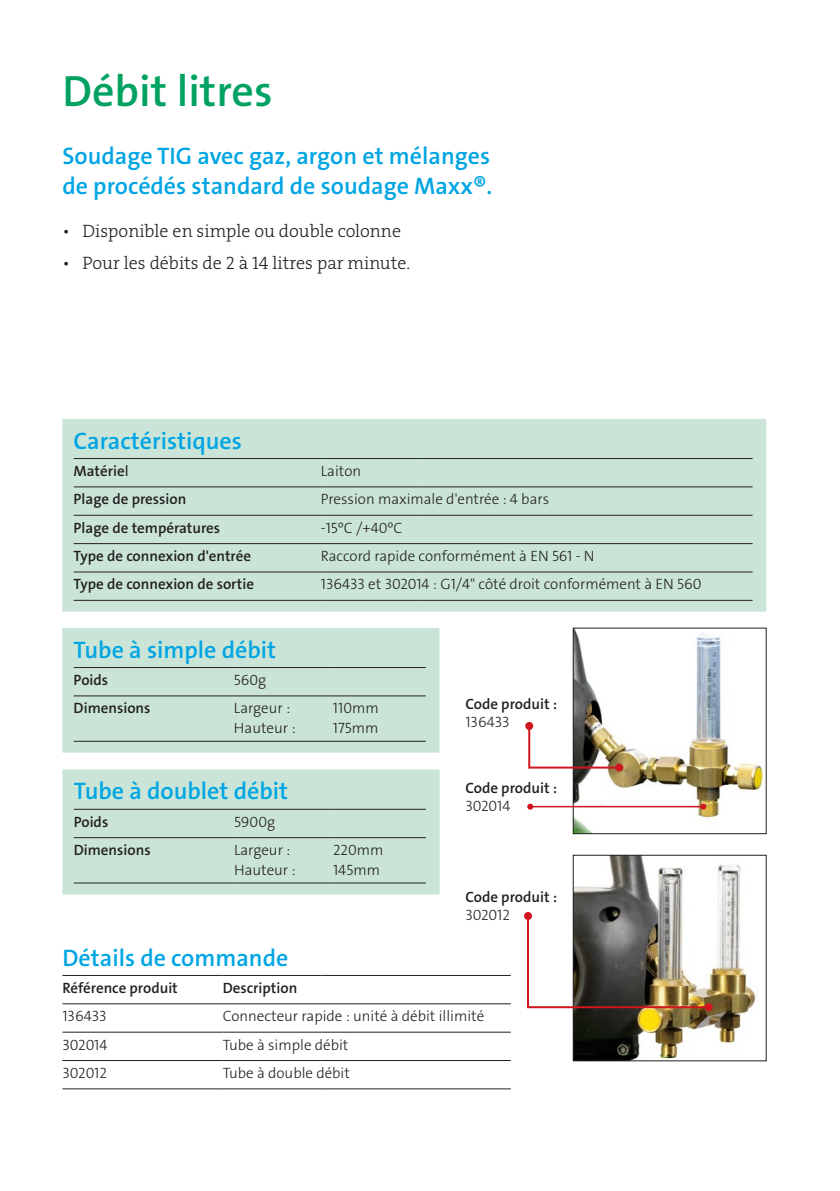
<style>
.page{position:relative;width:840px;height:1191px;background:#fff}
.page>*{position:absolute;margin:0;border:0;box-sizing:border-box;transform-origin:0 0}
.Main_subhead{font:600 44px "The Sans LF";color:#00a261}
.Main_subhead-2{font:600 24px/30px "The Sans LF";color:#00a5e3}
.Main_subhead-3{font:18px "The Serif LP3 Lig";color:#231f20}
.t1{font:300 15px/20px "The Sans LF";color:#231f20}
.t2{font:600 15px "The Sans LF";color:#231f20}
.s1{font-weight:400}
</style>
<div class="page">
<img style="left:574px;top:630px;width:189px;height:202px">
<div style="left:572px;top:628px;width:194px;height:206px;border:1px solid #231f20"></div>
<img style="left:574px;top:857px;width:182px;height:202px">
<div style="left:572px;top:855px;width:194px;height:206px;border:1px solid #231f20"></div>
<hr style="left:530px;top:806px;width:173px;height:1px;background:#d2161e">
<svg style="left:700px;top:803px;width:6px;height:6px"></svg>
<svg style="left:527px;top:803px;width:6px;height:6px"></svg>
<img style="left:528px;top:724px;width:92px;height:45px">
<div style="left:614px;top:763px;width:8px;height:8px;background:#d2161e;border-radius:50%"></div>
<div style="left:525px;top:722px;width:8px;height:8px;background:#d2161e;border-radius:50%"></div>
<img style="left:527px;top:914px;width:183px;height:95px">
<div style="left:704px;top:1003px;width:8px;height:8px;background:#d2161e;border-radius:50%"></div>
<svg style="left:523px;top:912px;width:8px;height:8px"></svg>
<div style="left:62px;top:419px;width:703px;height:192px;background:#cae5d7"></div>
<hr style="left:74px;top:486px;width:247px;height:1px;background:#231f20">
<hr style="left:321px;top:486px;width:98px;height:1px;background:#231f20">
<hr style="left:419px;top:486px;width:333px;height:1px;background:#231f20">
<hr style="left:74px;top:515px;width:247px;height:1px;background:#231f20">
<hr style="left:321px;top:515px;width:98px;height:1px;background:#231f20">
<hr style="left:419px;top:515px;width:333px;height:1px;background:#231f20">
<hr style="left:74px;top:543px;width:247px;height:1px;background:#231f20">
<hr style="left:321px;top:543px;width:98px;height:1px;background:#231f20">
<hr style="left:419px;top:543px;width:333px;height:1px;background:#231f20">
<hr style="left:74px;top:571px;width:247px;height:1px;background:#231f20">
<hr style="left:321px;top:571px;width:98px;height:1px;background:#231f20">
<hr style="left:419px;top:571px;width:333px;height:1px;background:#231f20">
<hr style="left:74px;top:600px;width:247px;height:1px;background:#231f20">
<hr style="left:321px;top:600px;width:98px;height:1px;background:#231f20">
<hr style="left:419px;top:600px;width:333px;height:1px;background:#231f20">
<hr style="left:74px;top:458px;width:247px;height:1px;background:#231f20">
<hr style="left:321px;top:458px;width:98px;height:1px;background:#231f20">
<hr style="left:419px;top:458px;width:333px;height:1px;background:#231f20">
<div style="left:62px;top:628px;width:377px;height:124px;background:#cae5d7"></div>
<hr style="left:74px;top:695px;width:160px;height:1px;background:#231f20">
<hr style="left:234px;top:695px;width:99px;height:1px;background:#231f20">
<hr style="left:333px;top:695px;width:92px;height:1px;background:#231f20">
<hr style="left:74px;top:741px;width:160px;height:1px;background:#231f20">
<hr style="left:234px;top:741px;width:99px;height:1px;background:#231f20">
<hr style="left:333px;top:741px;width:92px;height:1px;background:#231f20">
<hr style="left:74px;top:667px;width:160px;height:1px;background:#231f20">
<hr style="left:234px;top:667px;width:99px;height:1px;background:#231f20">
<hr style="left:333px;top:667px;width:92px;height:1px;background:#231f20">
<div style="left:62px;top:769px;width:377px;height:125px;background:#cae5d7"></div>
<hr style="left:74px;top:837px;width:160px;height:1px;background:#231f20">
<hr style="left:234px;top:837px;width:99px;height:1px;background:#231f20">
<hr style="left:333px;top:837px;width:92px;height:1px;background:#231f20">
<hr style="left:74px;top:882px;width:160px;height:1px;background:#231f20">
<hr style="left:234px;top:882px;width:99px;height:1px;background:#231f20">
<hr style="left:333px;top:882px;width:92px;height:1px;background:#231f20">
<hr style="left:74px;top:808px;width:160px;height:1px;background:#231f20">
<hr style="left:234px;top:808px;width:99px;height:1px;background:#231f20">
<hr style="left:333px;top:808px;width:92px;height:1px;background:#231f20">
<hr style="left:62px;top:1003px;width:160px;height:1px;background:#231f20">
<hr style="left:222px;top:1003px;width:99px;height:1px;background:#231f20">
<hr style="left:321px;top:1003px;width:189px;height:1px;background:#231f20">
<hr style="left:62px;top:1031px;width:160px;height:1px;background:#231f20">
<hr style="left:222px;top:1031px;width:99px;height:1px;background:#231f20">
<hr style="left:321px;top:1031px;width:189px;height:1px;background:#231f20">
<hr style="left:62px;top:1060px;width:160px;height:1px;background:#231f20">
<hr style="left:222px;top:1060px;width:99px;height:1px;background:#231f20">
<hr style="left:321px;top:1060px;width:189px;height:1px;background:#231f20">
<hr style="left:62px;top:1088px;width:160px;height:1px;background:#231f20">
<hr style="left:222px;top:1088px;width:99px;height:1px;background:#231f20">
<hr style="left:321px;top:1088px;width:189px;height:1px;background:#231f20">
<hr style="left:62px;top:975px;width:160px;height:1px;background:#231f20">
<hr style="left:222px;top:975px;width:99px;height:1px;background:#231f20">
<hr style="left:321px;top:975px;width:189px;height:1px;background:#231f20">
<p class="Main_subhead" style="left:62px;top:63px;width:211px">Débit litres</p>
<p class="Main_subhead-2" style="left:62px;top:141px;width:431px">Soudage TIG avec gaz, argon et mélanges de procédés standard de soudage Maxx®.</p>
<p class="Main_subhead-3" style="left:62px;top:220px;width:340px">• Disponible en simple ou double colonne</p>
<p class="Main_subhead-3" style="left:62px;top:252px;width:349px">• Pour les débits de 2 à 14 litres par minute.</p>
<p class="Main_subhead-2" style="left:74px;top:426px;width:170px">Caractéristiques</p>
<p class="t2" style="left:74px;top:461px;width:57px">Matérie<span class="s1">l</span></p>
<p class="t1" style="left:321px;top:461px;width:42px">Laiton</p>
<p class="t2" style="left:74px;top:489px;width:114px">Plage de pression</p>
<p class="t1" style="left:321px;top:489px;width:230px">Pression maximale d'entrée : 4 bars</p>
<p class="t2" style="left:74px;top:518px;width:148px">Plage de températures</p>
<p class="t1" style="left:321px;top:517px;width:83px">-15oC /+40oC</p>
<p class="t2" style="left:74px;top:546px;width:179px">Type de connexion d'entrée</p>
<p class="t1" style="left:321px;top:546px;width:275px">Raccord rapide conformément à EN 561 - N</p>
<p class="t2" style="left:74px;top:574px;width:182px">Type de connexion de sortie</p>
<p class="t1" style="left:321px;top:574px;width:382px">136433 et 302014 : G1/4" côté droit conformément à EN 560</p>
<p class="Main_subhead-2" style="left:74px;top:634px;width:204px">Tube à simple débit</p>
<p class="t2" style="left:74px;top:670px;width:36px">Poids</p>
<p class="t1" style="left:234px;top:670px;width:34px">560g</p>
<p class="t2" style="left:74px;top:698px;width:78px">Dimensions</p>
<p class="t1" style="left:234px;top:698px;width:63px">Largeur :<br>Hauteur :</p>
<p class="t1" style="left:333px;top:698px;width:47px">110mm<br>175mm</p>
<p class="Main_subhead-2" style="left:74px;top:776px;width:216px">Tube à doublet débit</p>
<p class="t2" style="left:74px;top:812px;width:36px">Poids</p>
<p class="t1" style="left:234px;top:812px;width:43px">5900g</p>
<p class="t2" style="left:74px;top:840px;width:78px">Dimensions</p>
<p class="t1" style="left:234px;top:840px;width:63px">Largeur :<br>Hauteur :</p>
<p class="t1" style="left:333px;top:840px;width:52px">220mm<br>145mm</p>
<p class="t2" style="left:465px;top:694px;width:93px">Code produit :</p>
<p class="t1" style="left:465px;top:712px;width:46px">136433</p>
<p class="t2" style="left:465px;top:778px;width:93px">Code produit :</p>
<p class="t1" style="left:465px;top:796px;width:46px">302014</p>
<p class="t2" style="left:465px;top:887px;width:93px">Code produit :</p>
<p class="t1" style="left:465px;top:905px;width:46px">302012</p>
<p class="Main_subhead-2" style="left:62px;top:942px;width:227px">Détails de commande</p>
<p class="t2" style="left:62px;top:978px;width:117px">Référence produit</p>
<p class="t2" style="left:222px;top:978px;width:76px">Description</p>
<p class="t1" style="left:62px;top:1006px;width:46px">136433</p>
<p class="t1" style="left:222px;top:1006px;width:263px">Connecteur rapide : unité à débit illimité</p>
<p class="t1" style="left:62px;top:1034px;width:46px">302014</p>
<p class="t1" style="left:222px;top:1034px;width:127px">Tube à simple débit</p>
<p class="t1" style="left:62px;top:1063px;width:46px">302012</p>
<p class="t1" style="left:222px;top:1063px;width:129px">Tube à double débit</p>
</div>
